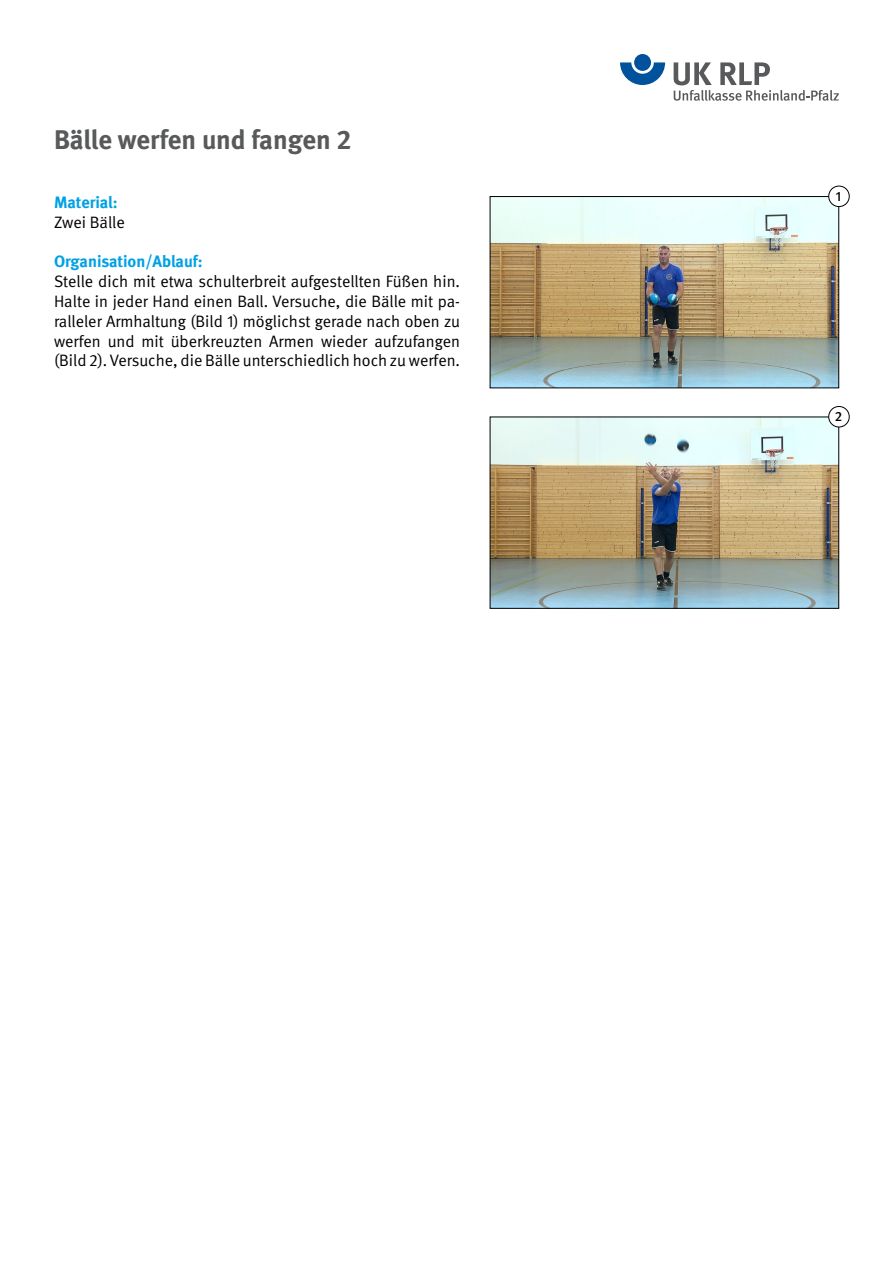
<style>
.page{position:relative;width:893px;height:1263px;background:#fff}
.page>*{position:absolute;margin:0;border:0;box-sizing:border-box;transform-origin:0 0}
.t1{font:700 27px "DGUV Meta";letter-spacing:-.005em;color:#58595b}
.t2{font:16.5px/19.8px "DGUV Meta";color:#000;text-align:justify}
.t3{font:700 16.5px "DGUV Meta";color:#00a1e4}
.t4{font:500 13.5px "DGUV Meta";color:#000}
</style>
<div class="page">
<svg style="left:620px;top:62px;width:45px;height:23px"></svg>
<div style="left:634px;top:54px;width:17px;height:17px;background:#00529c;border-radius:50%"></div>
<svg style="left:674px;top:62px;width:165px;height:39px"></svg>
<img style="left:492px;top:198px;width:345px;height:188px">
<div style="left:490px;top:196px;width:349px;height:192px;border:1px solid #000"></div>
<img style="left:492px;top:419px;width:345px;height:187px">
<div style="left:829px;top:186px;width:20px;height:21px;background:#fff;border-radius:50%"></div>
<div style="left:828px;top:186px;width:22px;height:21px;border:1px solid #000;border-radius:50%"></div>
<div style="left:829px;top:406px;width:20px;height:21px;background:#fff;border-radius:50%"></div>
<div style="left:828px;top:406px;width:22px;height:21px;border:1px solid #000;border-radius:50%"></div>
<h1 class="t1" style="left:54px;top:123px;width:299px">Bälle werfen und fangen 2</h1>
<p class="t3" style="left:54px;top:192px;width:65px">Material:</p>
<p class="t2" style="left:54px;top:213px;width:72px">Zwei Bälle</p>
<p class="t3" style="left:54px;top:252px;width:150px">Organisation/Ablauf:</p>
<p class="t2" style="left:54px;top:272px;width:408px">Stelle dich mit etwa schulterbreit aufgestellten Füßen hin.<br>Halte in jeder Hand einen Ball. Versuche, die Bälle mit pa&shy;ralleler Armhaltung (Bild 1) möglichst gerade nach oben zu werfen und mit überkreuzten Armen wieder aufzufangen (Bild 2). Versuche, die Bälle unterschiedlich hoch zu werfen.</p>
<p class="t4" style="left:836px;top:188px;width:7px">1</p>
<p class="t4" style="left:835px;top:409px;width:9px">2</p>
</div>
